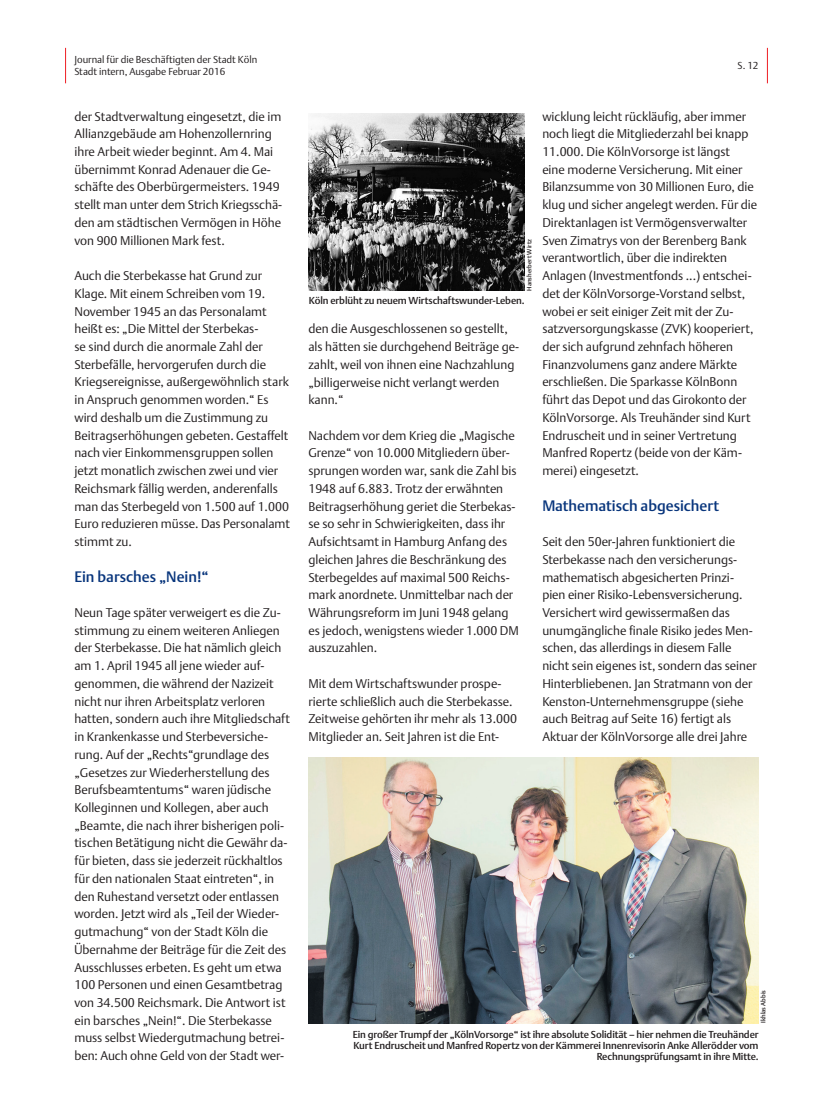
<style>
.page{position:relative;width:833px;height:1117px;background:#fff}
.page>*{position:absolute;margin:0;border:0;box-sizing:border-box;transform-origin:0 0}
.t1{font:15px "DTL Argo T Medium";color:#08357c}
.t2{font:12.5px/17.8px "DTL Argo T Light";color:#231f20}
.t3{font:10px/11.2px "DTL Argo T Medium";letter-spacing:-.01em;color:#231f20;text-align:right}
.t4{font:10px/12px "DTL Argo T Light";color:#231f20}
.t5{font:6.25px "DTL Argo T Medium";color:#231f20}
</style>
<div class="page">
<hr style="left:767px;top:48px;width:1px;height:35px;background:#ee1d23">
<hr style="left:65px;top:48px;width:1px;height:35px;background:#ee1d23">
<img style="left:308px;top:757px;width:450px;height:265px">
<img style="left:308px;top:113px;width:216px;height:178px">
<p class="t4" style="left:74px;top:53px;width:184px">Journal für die Beschäftigten der Stadt Köln<br>Stadt intern, Ausgabe Februar 2016</p>
<p class="t4" style="left:737px;top:59px;width:22px">S. 12</p>
<p class="t2" style="left:542px;top:107px;width:216px">wicklung leicht rückläufig, aber immer noch liegt die Mitgliederzahl bei knapp 11.000. Die KölnVorsorge ist längst<br>eine moderne Versicherung. Mit einer Bilanzsumme von 30 Millionen Euro, die klug und sicher angelegt werden. Für die Direktanlagen ist Vermögensverwalter Sven Zimatrys von der Berenberg Bank verantwortlich, über die indirekten Anlagen (Investmentfonds ...) entschei&shy;det der KölnVorsorge-Vorstand selbst, wobei er seit einiger Zeit mit der Zu&shy;satzversorgungskasse (ZVK) kooperiert, der sich aufgrund zehnfach höheren Finanzvolumens ganz andere Märkte erschließen. Die Sparkasse KölnBonn führt das Depot und das Girokonto der KölnVorsorge. Als Treuhänder sind Kurt Endruscheit und in seiner Vertretung Manfred Ropertz (beide von der Käm&shy;merei) eingesetzt.</p>
<p class="t1" style="left:542px;top:496px;width:178px">Mathematisch abgesichert</p>
<p class="t2" style="left:542px;top:532px;width:216px">Seit den 50er-Jahren funktioniert die Sterbekasse nach den versicherungs&shy;mathematisch abgesicherten Prinzi&shy;pien einer Risiko-Lebensversicherung.<br>Versichert wird gewissermaßen das unumgängliche finale Risiko jedes Men&shy;schen, das allerdings in diesem Falle nicht sein eigenes ist, sondern das seiner Hinterbliebenen. Jan Stratmann von der Kenston-Unternehmensgruppe (siehe auch Beitrag auf Seite 16) fertigt als Aktuar der KölnVorsorge alle drei Jahre</p>
<p class="t2" style="left:74px;top:107px;width:209px">der Stadtverwaltung eingesetzt, die im Allianzgebäude am Hohenzollernring ihre Arbeit wieder beginnt. Am 4. Mai übernimmt Konrad Adenauer die Ge&shy;schäfte des Oberbürgermeisters. 1949 stellt man unter dem Strich Kriegsschä&shy;den am städtischen Vermögen in Höhe von 900 Millionen Mark fest.</p>
<p class="t2" style="left:74px;top:266px;width:217px">Auch die Sterbekasse hat Grund zur Klage. Mit einem Schreiben vom 19.<br>November 1945 an das Personalamt heißt es: „Die Mittel der Sterbekas-<br>se sind durch die anormale Zahl der Sterbefälle, hervorgerufen durch die Kriegsereignisse, außergewöhnlich stark in Anspruch genommen worden.“ Es wird deshalb um die Zustimmung zu Beitragserhöhungen gebeten. Gestaffelt nach vier Einkommensgruppen sollen jetzt monatlich zwischen zwei und vier Reichsmark fällig werden, anderenfalls man das Sterbegeld von 1.500 auf 1.000<br>Euro reduzieren müsse. Das Personalamt stimmt zu.</p>
<p class="t1" style="left:74px;top:567px;width:136px">Ein barsches „Nein!“</p>
<p class="t2" style="left:74px;top:603px;width:217px">Neun Tage später verweigert es die Zu&shy;stimmung zu einem weiteren Anliegen der Sterbekasse. Die hat nämlich gleich am 1. April 1945 all jene wieder auf&shy;genommen, die während der Nazizeit nicht nur ihren Arbeitsplatz verloren hatten, sondern auch ihre Mitgliedschaft in Krankenkasse und Sterbeversiche&shy;rung. Auf der „Rechts“grundlage des „Gesetzes zur Wiederherstellung des Berufsbeamtentums“ waren jüdische Kolleginnen und Kollegen, aber auch „Beamte, die nach ihrer bisherigen poli&shy;tischen Betätigung nicht die Gewähr da&shy;für bieten, dass sie jederzeit rückhaltlos für den nationalen Staat eintreten“, in den Ruhestand versetzt oder entlassen worden. Jetzt wird als „Teil der Wieder&shy;gutmachung“ von der Stadt Köln die Übernahme der Beiträge für die Zeit des Ausschlusses erbeten. Es geht um etwa 100 Personen und einen Gesamtbetrag von 34.500 Reichsmark. Die Antwort ist ein barsches „Nein!“. Die Sterbekasse muss selbst Wiedergutmachung betrei&shy;ben: Auch ohne Geld von der Stadt wer-</p>
<p class="t5" style="left:525px;top:291px;width:53px;rotate:-90deg">Hansherbert Wirtz</p>
<p class="t3" style="left:309px;top:294px;width:217px">Köln erblüht zu neuem Wirtschaftswunder-Leben.</p>
<p class="t2" style="left:308px;top:320px;width:212px">den die Ausgeschlossenen so gestellt, als hätten sie durchgehend Beiträge ge&shy;zahlt, weil von ihnen eine Nachzahlung „billigerweise nicht verlangt werden kann.“</p>
<p class="t2" style="left:308px;top:426px;width:212px">Nachdem vor dem Krieg die „Magische Grenze“ von 10.000 Mitgliedern über&shy;sprungen worden war, sank die Zahl bis 1948 auf 6.883. Trotz der erwähnten Beitragserhöhung geriet die Sterbekas&shy;se so sehr in Schwierigkeiten, dass ihr Aufsichtsamt in Hamburg Anfang des gleichen Jahres die Beschränkung des Sterbegeldes auf maximal 500 Reichs&shy;mark anordnete. Unmittelbar nach der Währungsreform im Juni 1948 gelang es jedoch, wenigstens wieder 1.000 DM auszuzahlen.</p>
<p class="t2" style="left:308px;top:674px;width:210px">Mit dem Wirtschaftswunder prospe&shy;rierte schließlich auch die Sterbekasse.<br>Zeitweise gehörten ihr mehr als 13.000<br>Mitglieder an. Seit Jahren ist die Ent-</p>
<p class="t5" style="left:759px;top:1022px;width:34px;rotate:-90deg">Ikhlas Abbis</p>
<p class="t3" style="left:353px;top:1028px;width:407px">Ein großer Trumpf der „KölnVorsorge“ ist ihre absolute Solidität – hier nehmen die Treuhänder<br>Kurt Endruscheit und Manfred Ropertz von der Kämmerei Innenrevisorin Anke Allerödder vom<br>Rechnungsprüfungsamt in ihre Mitte.</p>
</div>
